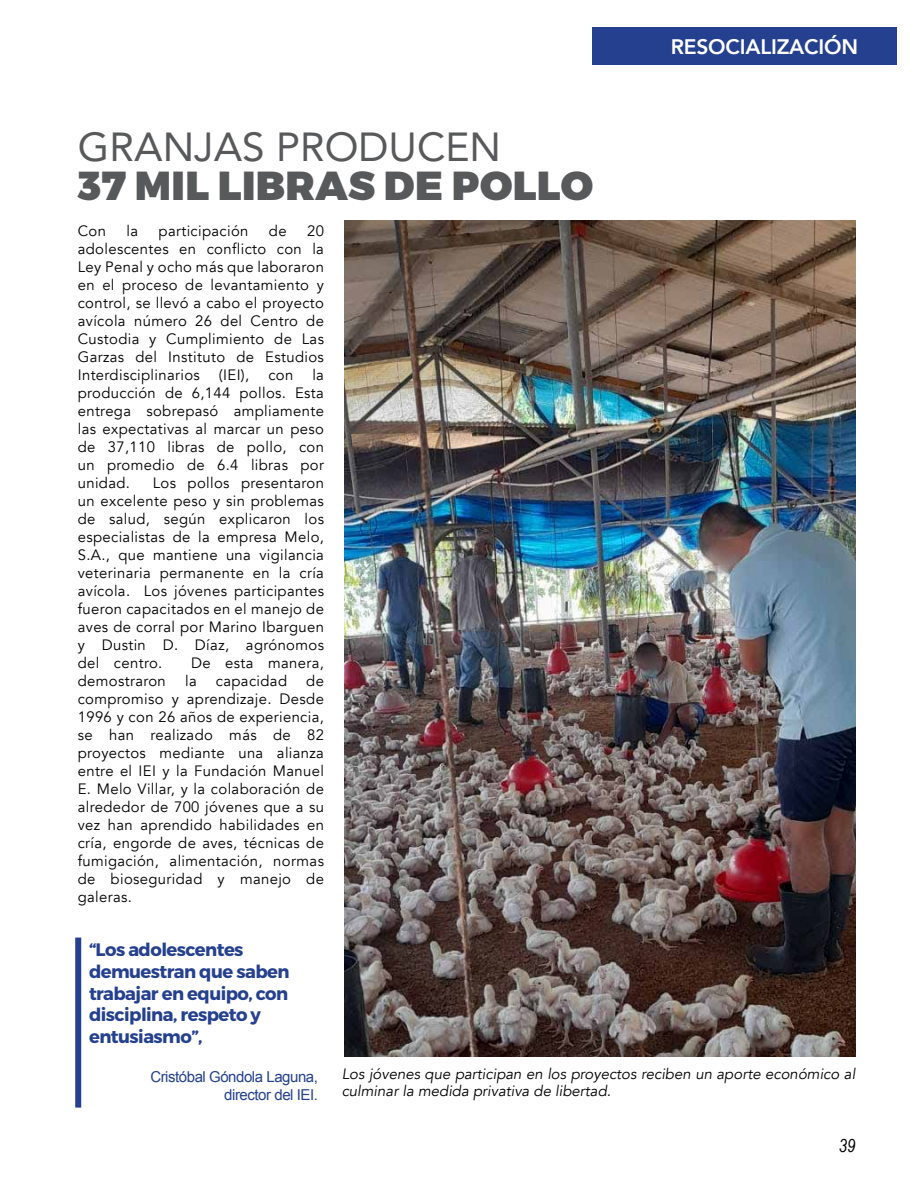
<style>
.page{position:relative;width:918px;height:1188px;background:#fff}
.page>*{position:absolute;margin:0;border:0;box-sizing:border-box;transform-origin:0 0}
.t1{font:900 40.5px "Montserrat";letter-spacing:.01em;color:#58595b}
.t2{font:40.5px "Avenir";color:#58595b}
.t3{font:800 21px "Avenir";letter-spacing:-.01em;color:#fff}
.t4{font:700 18px/21.6px "Montserrat";letter-spacing:-.03em;color:#25408f}
.t5{font:italic 18px "Arial Narrow";color:#000}
.t6{font:15px/18px "Avenir";letter-spacing:.025em;color:#000;text-align:justify}
.t7{font:italic 15px/16.5px "Avenir";color:#000}
.t8{font:15px/18px "Arial";letter-spacing:-.03em;color:#25408f;text-align:right}
</style>
<div class="page">
<div style="left:592px;top:27px;width:304px;height:38px;background:#25408f"></div>
<div style="left:75px;top:938px;width:6px;height:170px;background:#25408f"></div>
<img style="left:345px;top:221px;width:510px;height:836px">
<h1 class="t2" style="left:78px;top:114px;width:425px">GRANJAS PRODUCEN</h1>
<h1 class="t1" style="left:78px;top:160px;width:517px">37 MIL LIBRAS DE POLLO</h1>
<p class="t6" style="left:78px;top:222px;width:30px">Con</p>
<p class="t6" style="left:126px;top:222px;width:13px">la</p>
<p class="t6" style="left:159px;top:222px;width:91px">participación</p>
<p class="t6" style="left:269px;top:222px;width:19px">de</p>
<p class="t6" style="left:78px;top:222px;width:248px;text-indent:229px">20 adolescentes en conflicto con la Ley Penal y ocho más que laboraron en el proceso de levantamiento y control, se llevó a cabo el proyecto avícola número 26 del Centro de Custodia y Cumplimiento de Las Garzas del Instituto de Estudios Interdisciplinarios</p>
<p class="t6" style="left:78px;top:366px;width:248px;text-indent:235px">la producción de 6,144 pollos. Esta entrega sobrepasó ampliamente las expectativas al marcar un peso de 37,110 libras de pollo, con un promedio de 6.4 libras por unidad.</p>
<p class="t6" style="left:219px;top:366px;width:32px">(IEI),</p>
<p class="t6" style="left:268px;top:366px;width:26px">con</p>
<p class="t6" style="left:78px;top:474px;width:248px;text-indent:75px">Los pollos presentaron un excelente peso y sin problemas de salud, según explicaron los especialistas de la empresa Melo, S.A., que mantiene una vigilancia veterinaria permanente en la cría avícola. Los jóvenes participantes fueron capacitados en el manejo de aves de corral por Marino Ibarguen y Dustin D. Díaz, agrónomos del centro.</p>
<p class="t6" style="left:191px;top:654px;width:134px">De esta manera,</p>
<p class="t6" style="left:78px;top:672px;width:248px;text-indent:229px">de compromiso y aprendizaje. Desde 1996 y con 26 años de experiencia, se han realizado más de 82 proyectos mediante una alianza entre el IEI y la Fundación Manuel E. Melo Villar, y la colaboración de alrededor de 700 jóvenes que a su vez han aprendido habilidades en cría, engorde de aves, técnicas de fumigación, alimentación, normas de bioseguridad y manejo de galeras.</p>
<p class="t6" style="left:78px;top:672px;width:90px">demostraron</p>
<p class="t6" style="left:185px;top:672px;width:13px">la</p>
<p class="t6" style="left:216px;top:672px;width:73px">capacidad</p>
<h2 class="t3" style="left:671px;top:30px;width:189px">RESOCIALIZACIÓN</h2>
<p class="t4" style="left:89px;top:939px;width:202px">“Los adolescentes demuestran que saben trabajar en equipo, con disciplina, respeto y entusiasmo”,</p>
<p class="t8" style="left:150px;top:1068px;width:169px">Cristóbal Góndola Laguna, director del IEI.</p>
<p class="t7" style="left:342px;top:1066px;width:515px">Los jóvenes que participan en los proyectos reciben un aporte económico al culminar la medida privativa de libertad.</p>
<p class="t5" style="left:839px;top:1133px;width:18px">39</p>
</div>
